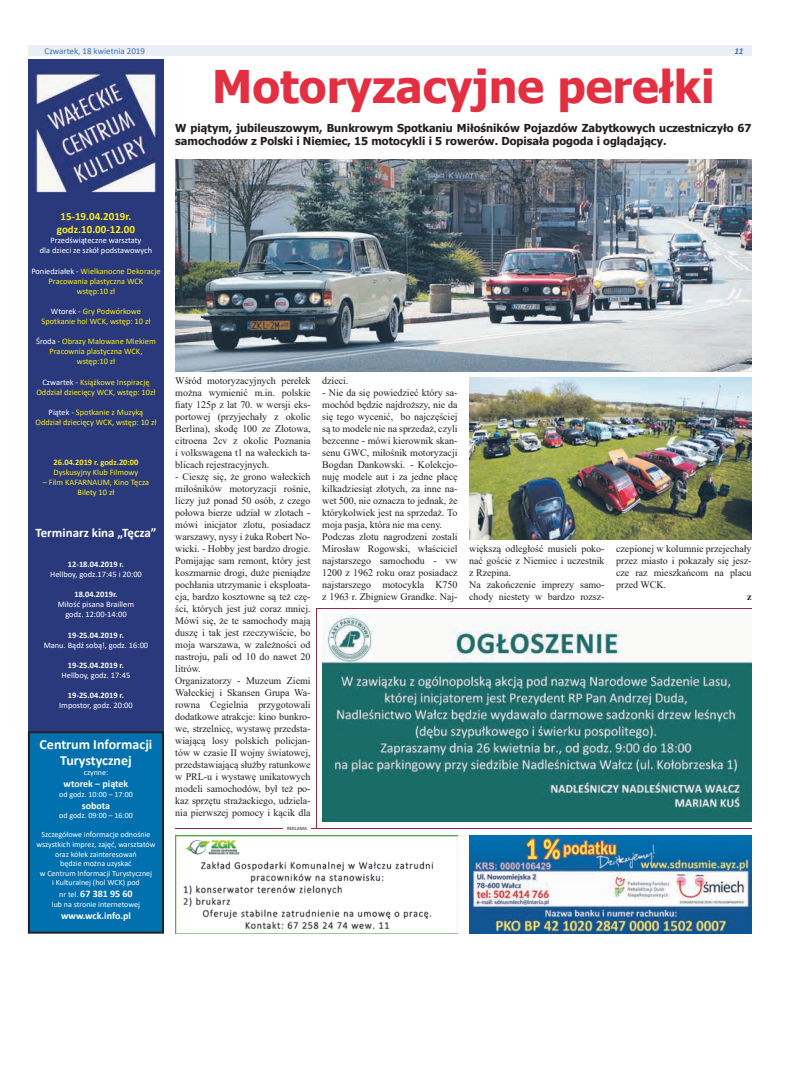
<style>
.page{position:relative;width:794px;height:1092px;background:#fff}
.page>*{position:absolute;margin:0;border:0;box-sizing:border-box;transform-origin:0 0}
.t1{font:700 45px "Tahoma";color:#e32f41}
.t2{font:700 14px/16.8px "Calibri";color:#fff;text-align:center}
.t3{font:700 13px "Calibri";color:#fff}
.t4{font:700 11px/13.2px "Tahoma";color:#231f20}
.t5{font:700 11px/13.2px "Calibri";color:#fceb1b;text-align:center}
.t6{font:10px/12px "Times New Roman";letter-spacing:-.005em;color:#231f20}
.t7{font:700 10px "Calibri";color:#fff}
.t8{font:700 10px "Times New Roman";color:#231f20}
.t9{font:9px "Calibri";color:#3d72b6}
.t10{font:italic 700 9px "Calibri";color:#3d72b6}
.t11{font:8.4px/10.1px "Calibri";color:#fceb1b;text-align:center}
.t12{font:8.4px/10.1px "Calibri";color:#fff;text-align:center}
.t13{font:700 8.4px "Calibri";color:#fff}
.t14{font:700 8.4px "Calibri";color:#fceb1b}
.t15{font:8px/9.6px "Calibri";color:#fff;text-align:center}
.t16{font:5px "Calibri";color:#231f20}
.s1{color:#fff}
.s2{font-weight:400;font-size:8px}
</style>
<div class="page">
<div style="left:28px;top:45px;width:723px;height:11px;background:#eaeff5"></div>
<div style="left:28px;top:59px;width:136px;height:739px;background:#29397b"></div>
<img style="left:34px;top:71px;width:124px;height:124px">
<div style="left:28px;top:731px;width:136px;height:202px;background:#0070ae"></div>
<div style="left:29px;top:732px;width:134px;height:200px;border:1px solid #231f20"></div>
<img style="left:175px;top:835px;width:282px;height:98px">
<hr style="left:175px;top:828px;width:576px;height:1px;background:#a02540">
<img style="left:469px;top:835px;width:282px;height:98px">
<hr style="left:283px;top:826px;width:27px;height:4px;background:#fff">
<img style="left:469px;top:377px;width:282px;height:163px">
<img style="left:175px;top:159px;width:576px;height:212px">
<hr style="left:316px;top:607px;width:435px;height:1px;background:#a02540">
<hr style="left:316px;top:607px;width:1px;height:221px;background:#a02540">
<img style="left:322px;top:615px;width:429px;height:206px">
<p class="t9" style="left:45px;top:44px;width:102px">Czwartek, 18 kwietnia 2019</p>
<p class="t10" style="left:734px;top:44px;width:11px">11</p>
<h1 class="t1" style="left:212px;top:55px;width:504px">Motoryzacyjne perełki</h1>
<p class="t4" style="left:175px;top:122px;width:577px">W piątym, jubileuszowym, Bunkrowym Spotkaniu Miłośników Pojazdów Zabytkowych uczestniczyło 67 samochodów z Polski i Niemiec, 15 motocykli i 5 rowerów. Dopisała pogoda i oglądający.</p>
<p class="t5" style="left:57px;top:209px;width:80px">15-19.04.2019r. godz.10.00-12.00</p>
<p class="t12" style="left:40px;top:235px;width:114px">Przedświąteczne warsztaty<br>dla dzieci ze szkół podstawowych</p>
<p class="t11" style="left:31px;top:265px;width:131px"><span class="s1">Poniedziałek -</span> Wielkanocne Dekoracje<br>Pracowania plastyczna WCK<br>wstęp:10 zł</p>
<p class="t11" style="left:42px;top:306px;width:110px"><span class="s1">Wtorek -</span> Gry Podwórkowe<br>Spotkanie hol WCK, wstęp: 10 zł</p>
<p class="t11" style="left:36px;top:336px;width:121px"><span class="s1">Środa -</span> Obrazy Malowane Mlekiem<br>Pracownia plastyczna WCK, wstęp:10 zł</p>
<p class="t11" style="left:36px;top:376px;width:121px"><span class="s1">Czwartek -</span> Książkowe Inspirację<br>Oddział dziecięcy WCK, wstęp: 10zł</p>
<p class="t11" style="left:35px;top:406px;width:122px"><span class="s1">Piątek -</span> Spotkanie z Muzyką<br>Oddział dziecięcy WCK, wstęp: 10 zł</p>
<p class="t14" style="left:54px;top:456px;width:86px">26.04.2019 r. godz.20:00</p>
<p class="t11" style="left:54px;top:467px;width:86px">Dyskusyjny Klub Filmowy</p>
<p class="t11" style="left:43px;top:477px;width:108px">– Film KAFARNAUM, Kino Tęcza<br>Bilety 10 zł</p>
<h3 class="t3" style="left:35px;top:523px;width:123px">Terminarz kina „Tęcza”</h3>
<p class="t13" style="left:68px;top:558px;width:58px">12-18.04.2019 r.</p>
<p class="t12" style="left:50px;top:569px;width:93px">Hellboy, godz.17:45 i 20:00</p>
<p class="t13" style="left:74px;top:588px;width:45px">18.04.2019r.</p>
<p class="t12" style="left:58px;top:599px;width:78px">Miłość pisana Braillem godz. 12:00-14:00</p>
<p class="t13" style="left:68px;top:629px;width:58px">19-25.04.2019 r.</p>
<p class="t12" style="left:44px;top:639px;width:106px">Manu. Bądź sobą!, godz. 16:00</p>
<p class="t13" style="left:68px;top:659px;width:58px">19-25.04.2019 r.</p>
<p class="t12" style="left:62px;top:670px;width:70px">Hellboy, godz. 17:45</p>
<p class="t13" style="left:68px;top:689px;width:58px">19-25.04.2019 r.</p>
<p class="t12" style="left:59px;top:700px;width:75px">Impostor, godz. 20:00</p>
<h2 class="t2" style="left:40px;top:735px;width:114px">Centrum Informacji<br>Turystycznej</h2>
<p class="t15" style="left:84px;top:767px;width:26px">czynne:</p>
<p class="t7" style="left:64px;top:776px;width:66px">wtorek – piątek</p>
<p class="t15" style="left:59px;top:788px;width:75px">od godz. 10:00 – 17:00</p>
<p class="t7" style="left:82px;top:798px;width:30px">sobota</p>
<p class="t15" style="left:59px;top:810px;width:75px">od godz. 09:00 – 16:00</p>
<p class="t15" style="left:36px;top:829px;width:121px">Szczegółowe informacje odnośnie wszystkich imprez, zajęć, warsztatów oraz kółek zainteresowań<br>będzie można uzyskać<br>w Centrum Informacji Turystycznej<br>i Kulturalnej (hol WCK) pod</p>
<p class="t7" style="left:59px;top:886px;width:75px"><span class="s2">nr tel.</span> 67 381 95 60</p>
<p class="t15" style="left:52px;top:899px;width:90px">lub na stronie internetowej</p>
<p class="t7" style="left:61px;top:908px;width:71px">www.wck.info.pl</p>
<p class="t6" style="left:175px;top:374px;width:137px;text-align:justify">Wśród motoryzacyjnych perełek można wymienić m.in. polskie fiaty 125p z lat 70. w wersji eks&shy;portowej (przyjechały z okolic Berlina), skodę 100 ze Złotowa, citroena 2cv z okolic Poznania i volkswagena t1 na wałeckich ta&shy;blicach rejestracyjnych.</p>
<p class="t6" style="left:175px;top:470px;width:137px">- Cieszę się, że grono wałeckich miłośników motoryzacji rośnie, liczy już ponad 50 osób, z czego połowa bierze udział w zlotach - mówi inicjator zlotu, posiadacz warszawy, nysy i żuka Robert No&shy;wicki. - Hobby jest bardzo drogie.<br>Pomijając sam remont, który jest koszmarnie drogi, duże pieniądze pochłania utrzymanie i eksploata&shy;cja, bardzo kosztowne są też czę&shy;ści, których jest już coraz mniej.<br>Mówi się, że te samochody mają duszę i tak jest rzeczywiście, bo moja warszawa, w zależności od nastroju, pali od 10 do nawet 20 litrów.<br>Organizatorzy - Muzeum Ziemi<br>Wałeckiej i Skansen Grupa Wa&shy;rowna Cegielnia przygotowali dodatkowe atrakcje: kino bunkro&shy;we, strzelnicę, wystawę przedsta&shy;wiającą losy polskich policjan&shy;tów w czasie II wojny światowej, przedstawiającą służby ratunkowe w PRL-u i wystawę unikatowych modeli samochodów, był też po&shy;kaz sprzętu strażackiego, udziela&shy;nia pierwszej pomocy i kącik dla</p>
<p class="t16" style="left:287px;top:824px;width:21px">REKLAMA</p>
<p class="t6" style="left:322px;top:374px;width:28px">dzieci.</p>
<p class="t6" style="left:322px;top:386px;width:137px">- Nie da się powiedzieć który sa&shy;mochód będzie najdroższy, nie da się tego wycenić, bo najczęściej są to modele nie na sprzedaż, czyli bezcenne - mówi kierownik skan&shy;senu GWC, miłośnik motoryzacji<br>Bogdan Dankowski. - Kolekcjo&shy;nuję modele aut i za jedne płacę kilkadziesiąt złotych, za inne na&shy;wet 500, nie oznacza to jednak, że którykolwiek jest na sprzedaż. To moja pasja, która nie ma ceny.<br>Podczas zlotu nagrodzeni zostali<br>Mirosław Rogowski, właściciel najstarszego samochodu - vw<br>1200 z 1962 roku oraz posiadacz najstarszego motocykla K750 z 1963 r. Zbigniew Grandke. Naj-</p>
<p class="t6" style="left:469px;top:542px;width:137px">większą odległość musieli poko&shy;nać goście z Niemiec i uczestnik z Rzepina.<br>Na zakończenie imprezy samo&shy;chody niestety w bardzo rozsz-</p>
<p class="t6" style="left:616px;top:542px;width:137px;text-align:justify">czepionej w kolumnie przejechały przez miasto i pokazały się jesz&shy;cze raz mieszkańcom na placu przed WCK.</p>
<p class="t8" style="left:747px;top:590px;width:6px">z</p>
</div>
